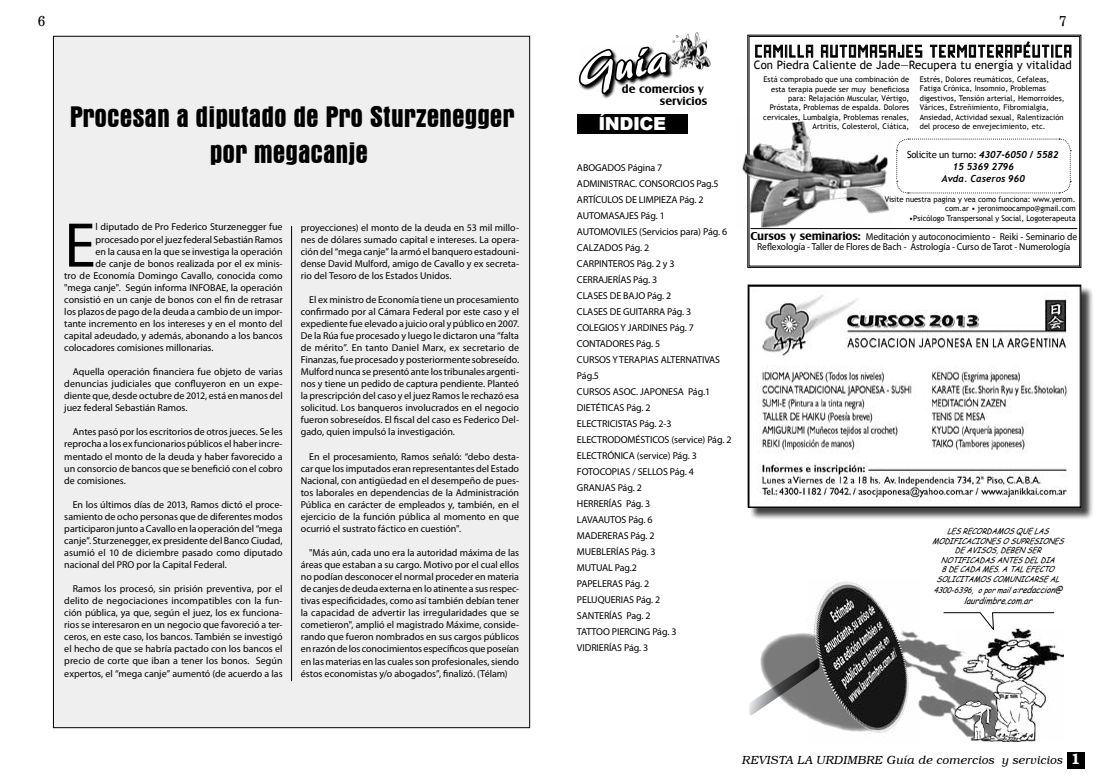
<style>
.page{position:relative;width:1106px;height:780px;background:#fff}
.page>*{position:absolute;margin:0;border:0;box-sizing:border-box;transform-origin:0 0}
.t1{font:63.6px "Myriad Pro";color:#000}
.t2{font:43.8px "Brush 445 BT";color:#fff}
.t3{font:700 condensed 30px/36px "Aurora BT";color:#000;text-align:center}
.t4{font:19.5px "Pastelaria";letter-spacing:.07em;color:#000}
.t5{font:900 18px "Arial";letter-spacing:-.025em;color:#fff}
.t6{font:14px "News 702 BT";color:#000}
.t7{font:italic 300 12px "Bookman IT Cby BT";color:#000}
.t8{font:700 12px/12px "Castle T";color:#000;text-align:right}
.t9{font:11.7px "Trebuchet MS";letter-spacing:.01em;color:#000}
.t10{font:10px/16px "Myriad Pro";letter-spacing:-.005em;color:#000;text-align:justify}
.t11{font:10px/9.5px "Myriad Pro";letter-spacing:-.005em;color:#000;text-align:center;scale:.95 1}
.t12{font:9.7px "Trebuchet MS";letter-spacing:-.025em;color:#000}
.t13{font:italic 700 9.7px/11.7px "Trebuchet";color:#000;text-align:center}
.t14{font:italic 9px "Comic Sans MS";color:#000;scale:.9 1}
.t15{font:italic 8px/9.6px "Comic Sans MS";color:#000;text-align:center;scale:.9 1}
.t16{font:7.8px/9.4px "Trebuchet MS";letter-spacing:.01em;color:#000;text-align:right}
.s1{font-family:"Trebuchet";font-weight:700;font-style:italic}
.s2{font-family:"Castle T";font-weight:700;font-size:12px}
.s3{font-size:9px}
.s4{font-weight:600;font-style:normal;font-size:15px;color:#fff}
</style>
<div class="page">
<div style="left:53px;top:36px;width:476px;height:691px;background:#efeff0"></div>
<div style="left:1067px;top:752px;width:17px;height:16px;background:#000"></div>
<div style="left:577px;top:114px;width:110px;height:19px;background:#000"></div>
<svg style="left:670px;top:65px;width:3px;height:13px"></svg>
<svg style="left:578px;top:46px;width:92px;height:53px"></svg>
<img style="left:669px;top:33px;width:27px;height:32px">
<img style="left:924px;top:612px;width:140px;height:111px">
<img style="left:954px;top:628px;width:109px;height:113px">
<img style="left:749px;top:633px;width:58px;height:84px">
<img style="left:807px;top:581px;width:117px;height:153px">
<svg style="left:747px;top:34px;width:334px;height:234px"></svg>
<div style="left:748px;top:36px;width:331px;height:230px;border:1px solid #000"></div>
<svg style="left:755px;top:45px;width:58px;height:13px"></svg>
<svg style="left:821px;top:45px;width:101px;height:13px"></svg>
<svg style="left:930px;top:41px;width:141px;height:17px"></svg>
<svg style="left:895px;top:138px;width:176px;height:56px"></svg>
<hr style="left:750px;top:228px;width:327px;height:1px;background:#000">
<img style="left:742px;top:117px;width:151px;height:112px">
<div style="left:749px;top:286px;width:344px;height:234px;background:#000;opacity:.75"></div>
<img style="left:749px;top:286px;width:330px;height:219px">
<div style="left:747px;top:284px;width:334px;height:223px;border:1px solid #000"></div>
<hr style="left:291px;top:226px;width:1px;height:455px;background:#000">
<h3 class="t6" style="left:38px;top:12px;width:9px">6</h3>
<h3 class="t6" style="left:1059px;top:12px;width:9px">7</h3>
<h3 class="t3" style="left:70px;top:98px;width:446px">Procesan a diputado de Pro Sturzenegger por megacanje</h3>
<h1 class="t1" style="left:64px;top:206px;width:33px">E</h1>
<p class="t10" style="left:96px;top:219px;width:188px">l diputado de Pro Federico Sturzenegger fue</p>
<p class="t10" style="left:96px;top:231px;width:188px">procesado por el juez federal Sebastián Ramos</p>
<p class="t10" style="left:96px;top:243px;width:188px">en la causa en la que se investiga la operación</p>
<p class="t10" style="left:96px;top:255px;width:188px">de canje de bonos realizada por el ex minis-</p>
<p class="t10" style="left:64px;top:267px;width:220px">tro de Economía Domingo Cavallo, conocida como</p>
<p class="t10" style="left:64px;top:279px;width:220px">"mega canje". Según informa INFOBAE, la operación</p>
<p class="t10" style="left:64px;top:291px;width:220px">consistió en un canje de bonos con el fin de retrasar</p>
<p class="t10" style="left:64px;top:303px;width:220px">los plazos de pago de la deuda a cambio de un impor-</p>
<p class="t10" style="left:64px;top:315px;width:220px">tante incremento en los intereses y en el monto del</p>
<p class="t10" style="left:64px;top:327px;width:220px">capital adeudado, y además, abonando a los bancos</p>
<p class="t10" style="left:64px;top:339px;width:151px">colocadores comisiones millonarias.</p>
<p class="t10" style="left:64px;top:365px;width:220px;line-height:12px;text-indent:8px">Aquella operación financiera fue objeto de varias denuncias judiciales que confluyeron en un expe&shy;diente que, desde octubre de 2012, está en manos del juez federal Sebastián Ramos.</p>
<p class="t10" style="left:64px;top:426px;width:220px;line-height:12px;text-indent:8px">Antes pasó por los escritorios de otros jueces. Se les reprocha a los ex funcionarios públicos el haber incre&shy;mentado el monto de la deuda y haber favorecido a un consorcio de bancos que se benefició con el cobro de comisiones.</p>
<p class="t10" style="left:64px;top:498px;width:220px;line-height:12.1px;text-indent:9px">En los últimos días de 2013, Ramos dictó el proce&shy;samiento de ocho personas que de diferentes modos participaron junto a Cavallo en la operación del “mega canje”. Sturzenegger, ex presidente del Banco Ciudad, asumió el 10 de diciembre pasado como diputado nacional del PRO por la Capital Federal.</p>
<p class="t10" style="left:64px;top:582px;width:220px;line-height:12.1px;text-indent:8px">Ramos los procesó, sin prisión preventiva, por el delito de negociaciones incompatibles con la fun&shy;ción pública, ya que, según el juez, los ex funciona&shy;rios se interesaron en un negocio que favoreció a ter&shy;ceros, en este caso, los bancos. También se investigó el hecho de que se habría pactado con los bancos el precio de corte que iban a tener los bonos. Según expertos, el “mega canje” aumentó (de acuerdo a las</p>
<p class="t10" style="left:301px;top:221px;width:220px;line-height:12px">proyecciones) el monto de la deuda en 53 mil millo&shy;nes de dólares sumado capital e intereses. La opera&shy;ción del “mega canje” la armó el banquero estadouni&shy;dense David Mulford, amigo de Cavallo y ex secreta&shy;rio del Tesoro de los Estados Unidos.</p>
<p class="t10" style="left:301px;top:293px;width:220px;line-height:12px;text-indent:9px">El ex ministro de Economía tiene un procesamiento confirmado por al Cámara Federal por este caso y el expediente fue elevado a juicio oral y público en 2007.<br>De la Rúa fue procesado y luego le dictaron una “falta de mérito”. En tanto Daniel Marx, ex secretario de Finanzas, fue procesado y posteriormente sobreseído.<br>Mulford nunca se presentó ante los tribunales argenti&shy;nos y tiene un pedido de captura pendiente. Planteó la prescripción del caso y el juez Ramos le rechazó esa solicitud. Los banqueros involucrados en el negocio fueron sobreseídos. El fiscal del caso es Federico Del&shy;gado, quien impulsó la investigación.</p>
<p class="t10" style="left:301px;top:450px;width:220px;line-height:12px;text-indent:9px">En el procesamiento, Ramos señaló: “debo desta&shy;car que los imputados eran representantes del Estado Nacional, con antigüedad en el desempeño de pues&shy;tos laborales en dependencias de la Administración Pública en carácter de empleados y, también, en el ejercicio de la función pública al momento en que ocurrió el sustrato fáctico en cuestión".</p>
<p class="t10" style="left:301px;top:546px;width:220px;line-height:12.1px;text-indent:8px">"Más aún, cada uno era la autoridad máxima de las áreas que estaban a su cargo. Motivo por el cual ellos no podían desconocer el normal proceder en materia de canjes de deuda externa en lo atinente a sus respec&shy;tivas especificidades, como así también debían tener la capacidad de advertir las irregularidades que se cometieron", amplió el magistrado Máxime, conside&shy;rando que fueron nombrados en sus cargos públicos en razón de los conocimientos específicos que poseían en las materias en las cuales son profesionales, siendo éstos economistas y/o abogados”, finalizó. (Télam)</p>
<h2 class="t2" style="left:575px;top:45px;width:92px;rotate:-10deg">Guía</h2>
<h3 class="t4" style="left:755px;top:41px;width:318px">CAMILLA AUTOMASAJES TERMOTERAPÉUTICA</h3>
<p class="t9" style="left:754px;top:58px;width:319px">Con Piedra Caliente de Jade—Recupera tu energía y vitalidad</p>
<p class="t16" style="left:919px;top:75px;width:146px;text-align:left">Estrés, Dolores reumáticos, Cefaleas, Fatiga Crónica, Insomnio, Problemas digestivos, Tensión arterial, Hemorroides, Várices, Estreñimiento, Fibromialgia, Ansiedad, Actividad sexual, Ralentización del proceso de envejecimiento, etc.</p>
<p class="t16" style="left:763px;top:75px;width:148px">Está comprobado que una combinación de esta terapia puede ser muy beneficiosa para: Relajación Muscular, Vértigo, Próstata, Problemas de espalda. Dolores cervicales, Lumbalgia, Problemas renales, Artritis, Colesterol, Ciática,</p>
<p class="t8" style="left:622px;top:83px;width:87px">de comercios y servicios</p>
<h3 class="t5" style="left:598px;top:111px;width:69px">ÍNDICE</h3>
<p class="t10" style="left:577px;top:159px;width:156px;text-align:left">ABOGADOS Página 7<br>ADMINISTRAC. CONSORCIOS Pag.5<br>ARTÍCULOS DE LIMPIEZA Pág. 2<br>AUTOMASAJES Pág. 1<br>AUTOMOVILES (Servicios para) Pág. 6<br>CALZADOS Pág. 2<br>CARPINTEROS Pág. 2 y 3<br>CERRAJERÍAS Pág. 3<br>CLASES DE BAJO Pág. 2<br>CLASES DE GUITARRA Pág. 3<br>COLEGIOS Y JARDINES Pág. 7<br>CONTADORES Pág. 5<br>CURSOS Y TERAPIAS ALTERNATIVAS<br>Pág.5<br>CURSOS ASOC. JAPONESA Pág.1<br>DIETÉTICAS Pág. 2<br>ELECTRICISTAS Pág. 2-3<br>ELECTRODOMÉSTICOS (service) Pág. 2<br>ELECTRÓNICA (service) Pág. 3<br>FOTOCOPIAS / SELLOS Pág. 4<br>GRANJAS Pág. 2<br>HERRERÍAS Pág. 3<br>LAVAAUTOS Pág. 6<br>MADERERAS Pág. 2<br>MUEBLERÍAS Pág. 3<br>MUTUAL Pag.2<br>PAPELERAS Pág. 2<br>PELUQUERIAS Pág. 2<br>SANTERÍAS Pag. 2<br>TATTOO PIERCING Pág. 3<br>VIDRIERÍAS Pág. 3</p>
<p class="t12" style="left:907px;top:149px;width:153px">Solicite un turno: <span class="s1">4307-6050 / 5582</span></p>
<p class="t13" style="left:941px;top:161px;width:84px">15 5369 2796<br>Avda. Caseros 960</p>
<p class="t16" style="left:884px;top:195px;width:192px">Visite nuestra pagina y vea como funciona: www.yerom. com.ar • jeronimoocampo@gmail.com</p>
<p class="t16" style="left:909px;top:213px;width:168px">•Psicólogo Transpersonal y Social, Logoterapeuta</p>
<p class="t11" style="left:750px;top:232px;width:345px"><span class="s2">Cursos y seminarios:</span> Meditación y autoconocimiento - Reiki - Seminario de<br>Reflexología - Taller de Flores de Bach - Astrología - Curso de Tarot - Numerología</p>
<p class="t15" style="left:932px;top:526px;width:152px">LESRECORDAMOSQUELAS<br>MODIFICACIONESOSUPRESIONES<br>DEAVISOS,DEBENSER<br>NOTIFICADASANTESDELDIA<br>8DECADAMES.ATALEFECTO<br>SOLICITAMOSCOMUNICARSEAL</p>
<p class="t15" style="left:933px;top:585px;width:150px">4300-6396,opormaila:<span class="s3">redaccion@</span></p>
<p class="t14" style="left:963px;top:593px;width:82px">laurdimbre.com.ar</p>
<p class="t7" style="left:742px;top:753px;width:340px">REVISTA LA URDIMBRE Guía de comercios y servicios <span class="s4">1</span></p>
</div>
